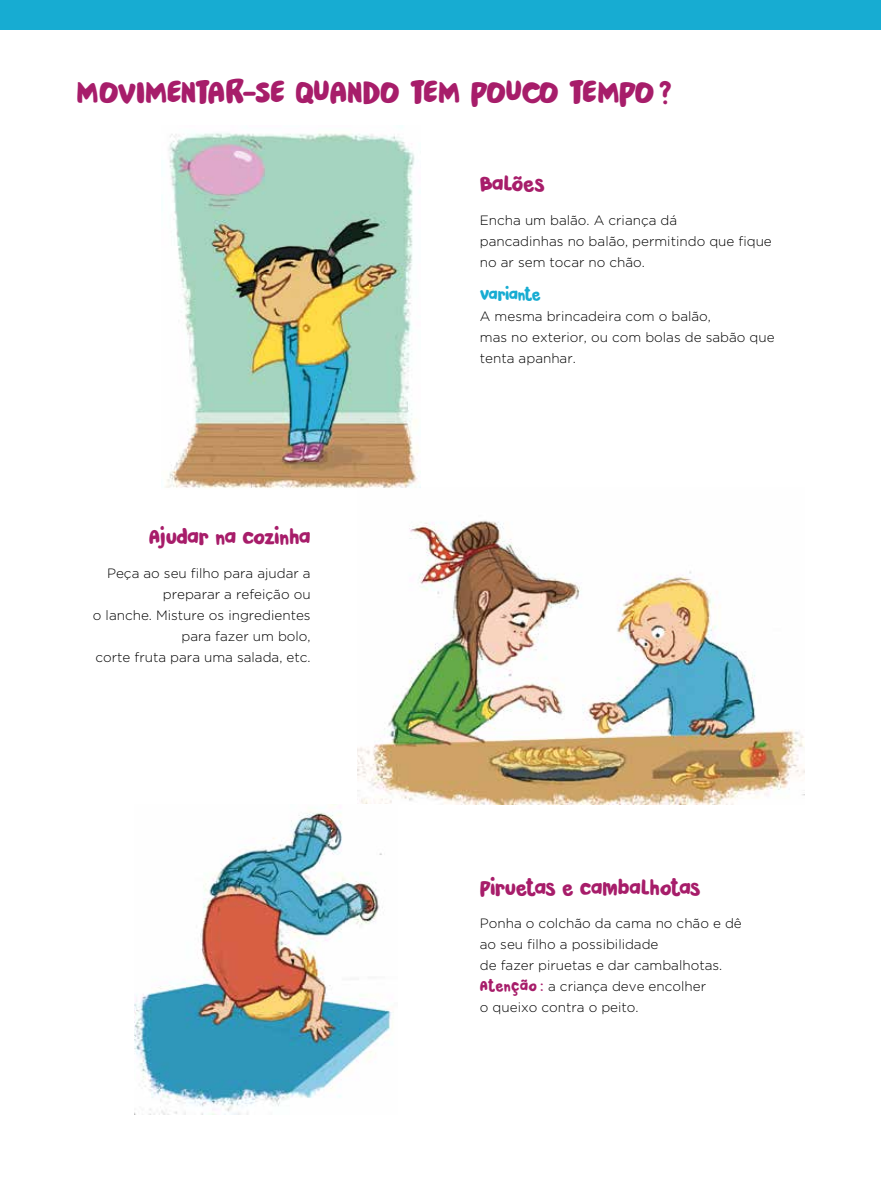
<style>
.page{position:relative;width:881px;height:1191px;background:#fff}
.page>*{position:absolute;margin:0;border:0;box-sizing:border-box;transform-origin:0 0}
.t1{font:33px "Pardesi";letter-spacing:-.025em;color:#a71d6a}
.t2{font:21px "Pardesi";letter-spacing:-.02em;color:#a71d6a}
.t3{font:16.5px "Pardesi";letter-spacing:-.05em;color:#17acd2}
.t4{font:300 13.5px/21px "Gotham";color:#000}
.s1{font-family:"Pardesi";font-weight:400;font-size:15px;color:#a71d6a}
</style>
<div class="page">
<div style="left:0;top:0;width:880px;height:30px;background:#17acd2"></div>
<img style="left:357px;top:520px;width:447px;height:285px">
<img style="left:134px;top:805px;width:259px;height:309px">
<img style="left:165px;top:133px;width:255px;height:355px">
<h1 class="t1" style="left:77px;top:68px;width:596px">MOVIMENTAR-SE QUANDO TEM POUCO TEMPO?</h1>
<h2 class="t2" style="left:149px;top:521px;width:163px">AJUDAR NA COZINHA</h2>
<p class="t4" style="left:93px;top:562px;width:219px;text-align:right">Peça ao seu filho para ajudar a preparar a refeição ou<br>o lanche. Misture os ingredientes para fazer um bolo,<br>corte fruta para uma salada, etc.</p>
<h2 class="t2" style="left:479px;top:168px;width:66px">BALÕES</h2>
<p class="t4" style="left:479px;top:209px;width:293px">Encha um balão. A criança dá<br>pancadinhas no balão, permitindo que fique no ar sem tocar no chão.</p>
<p class="t3" style="left:479px;top:282px;width:62px">VARIANTE</p>
<p class="t4" style="left:479px;top:306px;width:296px">A mesma brincadeira com o balão,<br>mas no exterior, ou com bolas de sabão que tenta apanhar.</p>
<h2 class="t2" style="left:479px;top:872px;width:222px">PIRUETAS E CAMBALHOTAS</h2>
<p class="t4" style="left:479px;top:913px;width:263px">Ponha o colchão da cama no chão e dê ao seu filho a possibilidade<br>de fazer piruetas e dar cambalhotas.<br><span class="s1">ATENÇÃO :</span> a criança deve encolher<br>o queixo contra o peito.</p>
</div>
